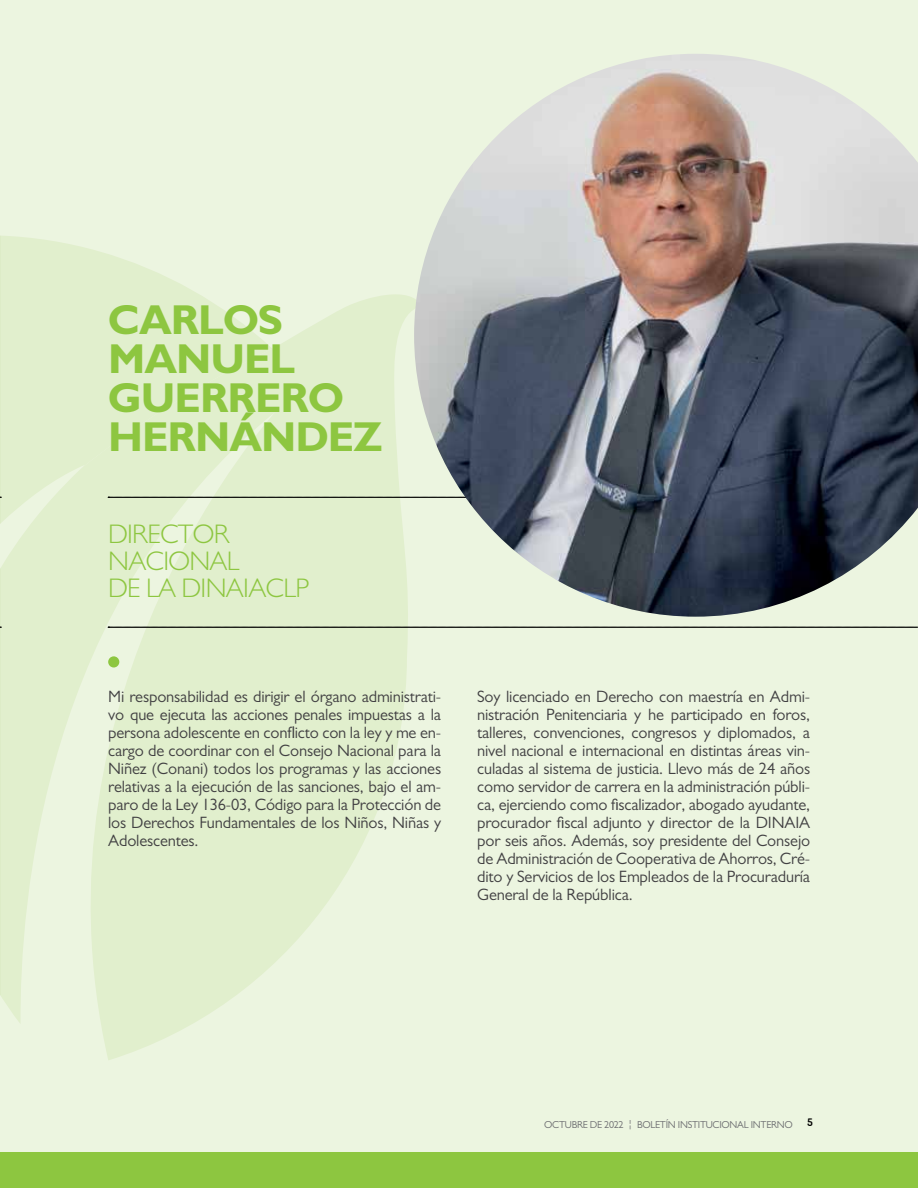
<style>
.page{position:relative;width:918px;height:1188px;background:#ecf5e0}
.page>*{position:absolute;margin:0;border:0;box-sizing:border-box;transform-origin:0 0}
.t1{font:700 42px/39px "Gill Sans";letter-spacing:-.025em;color:#8dc640}
.t2{font:300 27px/27px "Gill Sans";letter-spacing:-.025em;color:#8dc640}
.t3{font:16.5px/18px "Gill Sans";letter-spacing:-.01em;color:#414042;text-align:justify}
.t4{font:200 10.35px "Dosis";color:#000}
.t5{font:10.2px "Gill Sans";letter-spacing:-.025em;color:#6d6e71}
</style>
<div class="page">
<svg style="left:1px;top:236px;width:183px;height:50px;fill:#e1efcd"></svg>
<svg style="left:1px;top:286px;width:419px;height:774px;fill:#e1efcd"></svg>
<div style="left:108px;top:656px;width:11px;height:12px;background:#8dc640;border-radius:50%"></div>
<svg style="left:108px;top:497px;width:306px;height:1px"></svg>
<svg style="left:0;top:235px;width:1px;height:761px"></svg>
<svg style="left:108px;top:627px;width:810px;height:1px"></svg>
<div style="left:0;top:1152px;width:918px;height:36px;background:#8dc640"></div>
<img style="left:414px;top:54px;width:504px;height:563px">
<h1 class="t1" style="left:108px;top:300px;width:276px">CARLOS<br>MANUEL<br>GUERRERO<br>HERNÁNDEZ</h1>
<h2 class="t2" style="left:108px;top:520px;width:202px">DIRECTOR<br>NACIONAL<br>DE LA DINAIACLP</h2>
<p class="t3" style="left:108px;top:687px;width:335px">Mi responsabilidad es dirigir el órgano administrati&shy;vo que ejecuta las acciones penales impuestas a la persona adolescente en conflicto con la ley y me en&shy;cargo de coordinar con el Consejo Nacional para la Niñez (Conani) todos los programas y las acciones relativas a la ejecución de las sanciones, bajo el am&shy;paro de la Ley 136-03, Código para la Protección de los Derechos Fundamentales de los Niños, Niñas y Adolescentes.</p>
<p class="t3" style="left:477px;top:687px;width:335px">Soy licenciado en Derecho con maestría en Admi&shy;nistración Penitenciaria y he participado en foros, talleres, convenciones, congresos y diplomados, a nivel nacional e internacional en distintas áreas vin&shy;culadas al sistema de justicia. Llevo más de 24 años como servidor de carrera en la administración públi&shy;ca, ejerciendo como fiscalizador, abogado ayudante, procurador fiscal adjunto y director de la DINAIA por seis años. Además, soy presidente del Consejo de Administración de Cooperativa de Ahorros, Cré&shy;dito y Servicios de los Empleados de la Procuraduría General de la República.</p>
<p class="t5" style="left:544px;top:1119px;width:250px">OCTUBRE DE 2022 ¦ BOLETÍN INSTITUCIONAL INTERNO</p>
<p class="t4" style="left:807px;top:1115px;width:7px">5</p>
</div>
